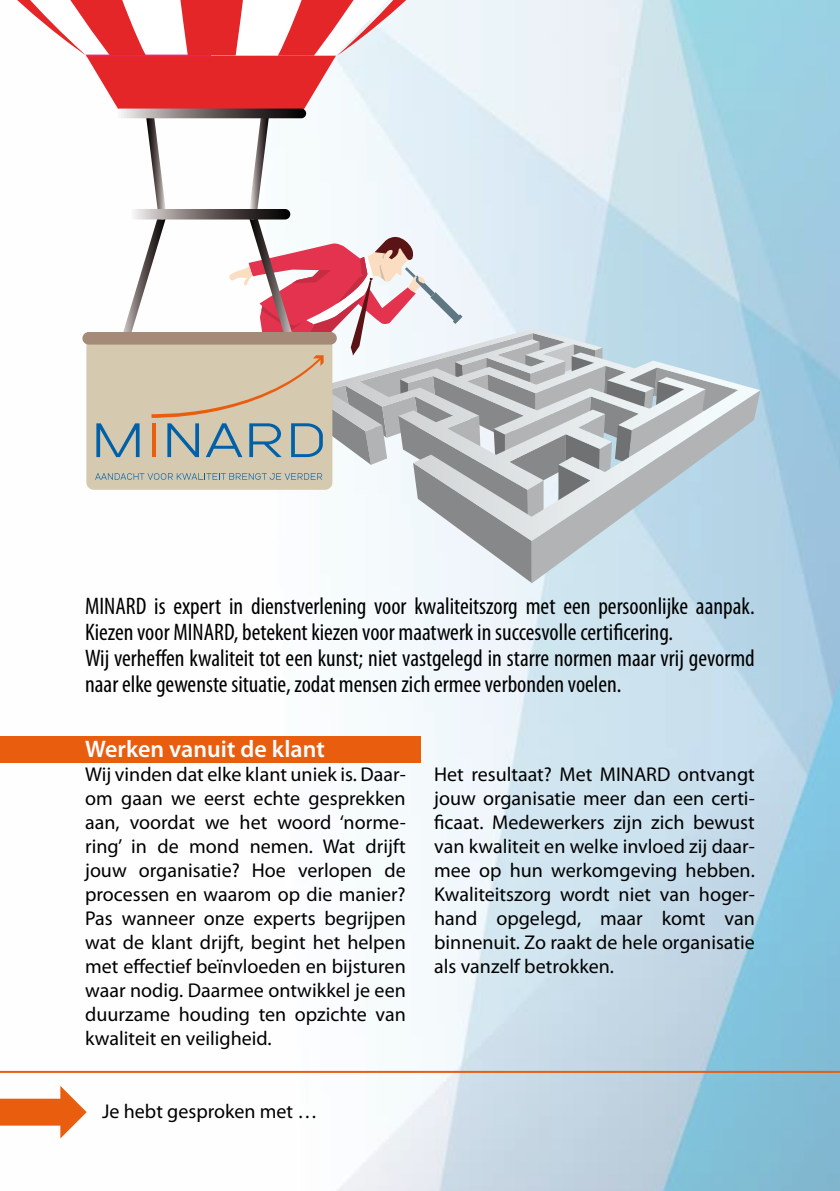
<style>
.page{position:relative;width:840px;height:1191px;background:#fff}
.page>*{position:absolute;margin:0;border:0;box-sizing:border-box;transform-origin:0 0}
.t1{font:condensed 24px/26px "Myriad Pro";color:#000}
.t2{font:600 24px "Myriad Pro";color:#fff}
.t3{font:20px/24px "Myriad Pro";color:#000;text-align:justify}
</style>
<div class="page">
<img style="left:0;top:0;width:839px;height:1191px">
<div style="left:0;top:736px;width:420px;height:27px;background:#e95d0f"></div>
<svg style="left:0;top:1085px;width:87px;height:53px"></svg>
<hr style="left:0;top:1070px;width:839px;height:2px;background:#e95d0f">
<svg style="left:737px;top:541px;width:22px;height:42px"></svg>
<svg style="left:737px;top:328px;width:22px;height:213px;background:#b4d1e1"></svg>
<svg style="left:0;top:0;width:737px;height:583px"></svg>
<p class="t1" style="left:85px;top:592px;width:670px">MINARD is expert in dienstverlening voor kwaliteitszorg met een persoonlijke aanpak.<br>Kiezen voor MINARD, betekent kiezen voor maatwerk in succesvolle certificering.<br>Wij verheffen kwaliteit tot een kunst; niet vastgelegd in starre normen maar vrij gevormd naar elke gewenste situatie, zodat mensen zich ermee verbonden voelen.</p>
<p class="t2" style="left:85px;top:734px;width:241px">Werken vanuit de klant</p>
<p class="t3" style="left:85px;top:762px;width:322px">Wij vinden dat elke klant uniek is. Daar&shy;om gaan we eerst echte gesprekken aan, voordat we het woord ‘norme&shy;ring’ in de mond nemen. Wat drijft jouw organisatie? Hoe verlopen de processen en waarom op die manier?<br>Pas wanneer onze experts begrijpen wat de klant drijft, begint het helpen met effectief beïnvloeden en bijsturen waar nodig. Daarmee ontwikkel je een duurzame houding ten opzichte van kwaliteit en veiligheid.</p>
<p class="t3" style="left:434px;top:762px;width:322px">Het resultaat? Met MINARD ontvangt jouw organisatie meer dan een certi&shy;ficaat. Medewerkers zijn zich bewust van kwaliteit en welke invloed zij daar&shy;mee op hun werkomgeving hebben.<br>Kwaliteitszorg wordt niet van hoger&shy;hand opgelegd, maar komt van binnenuit. Zo raakt de hele organisatie als vanzelf betrokken.</p>
<p class="t3" style="left:102px;top:1099px;width:217px">Je hebt gesproken met …</p>
</div>
